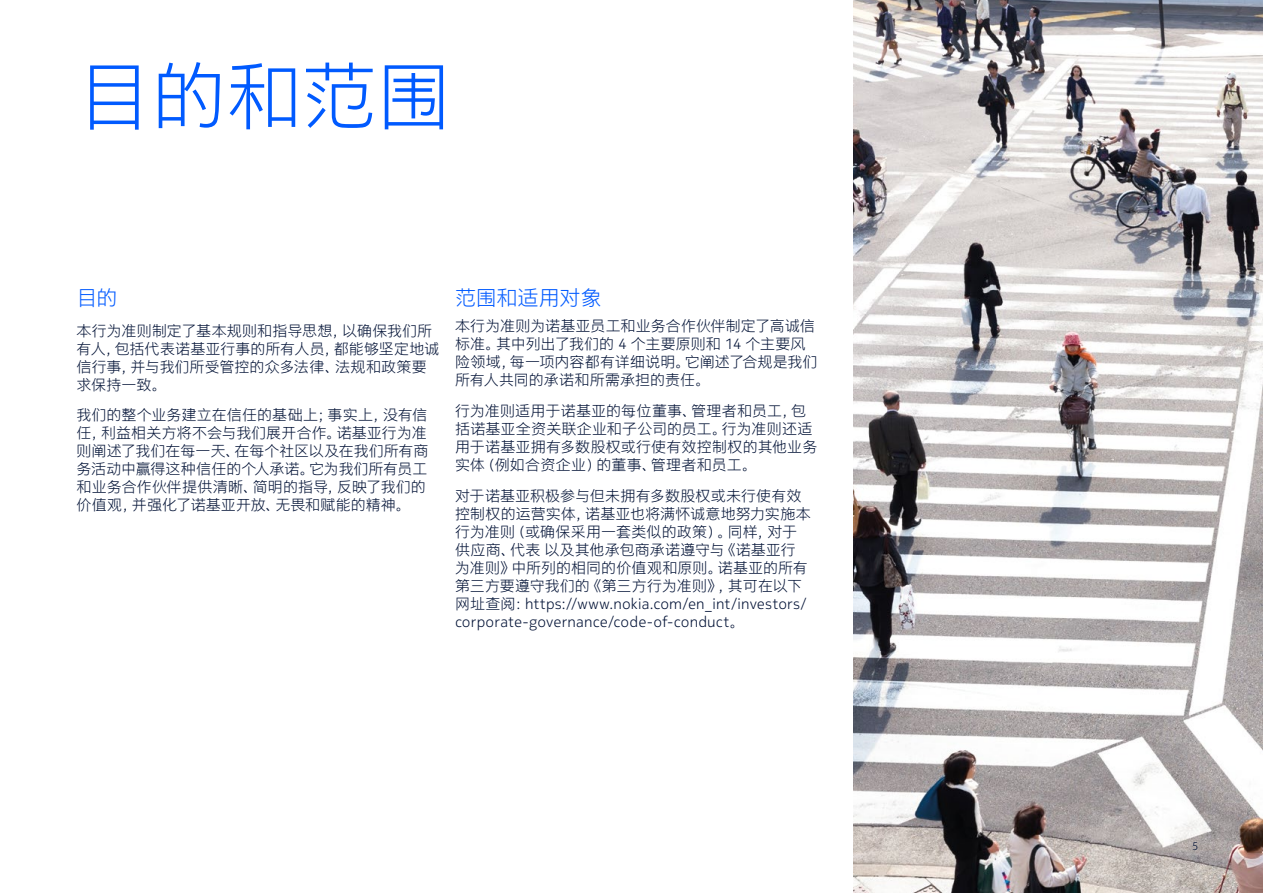
<style>
.page{position:relative;width:1263px;height:893px;background:#fff}
.page>*{position:absolute;margin:0;border:0;box-sizing:border-box;transform-origin:0 0}
.t1{font:300 75px "Nokia Pure Headline Chinese";color:#005aff}
.t2{font:300 21px "Nokia Pure Headline Chinese";letter-spacing:-.01em;color:#005aff}
.t3{font:300 15px/18px "Nokia Pure Headline Chinese";letter-spacing:.005em;color:#001135}
.t4{font:300 11.25px "Nokia Pure Headline Chinese";color:#001135}
</style>
<div class="page">
<img style="left:853px;top:0;width:410px;height:893px">
<h1 class="t1" style="left:77px;top:47px;width:376px">目的和范围</h1>
<h2 class="t2" style="left:77px;top:284px;width:43px">目的</h2>
<p class="t3" style="left:77px;top:321px;width:364px">本行为准则制定了基本规则和指导思想，以确保我们所有人，包括代表诺基亚行事的所有人员，都能够坚定地诚信行事，并与我们所受管控的众多法律、法规和政策要求保持一致。</p>
<p class="t3" style="left:77px;top:406px;width:353px">我们的整个业务建立在信任的基础上；事实上，没有信任，利益相关方将不会与我们展开合作。诺基亚行为准则阐述了我们在每一天、在每个社区以及在我们所有商务活动中赢得这种信任的个人承诺。它为我们所有员工和业务合作伙伴提供清晰、简明的指导，反映了我们的价值观，并强化了诺基亚开放、无畏和赋能的精神。</p>
<h2 class="t2" style="left:455px;top:284px;width:148px">范围和适用对象</h2>
<p class="t3" style="left:455px;top:317px;width:364px">本行为准则为诺基亚员工和业务合作伙伴制定了高诚信标准。其中列出了我们的 4 个主要原则和 14 个主要风险领域，每一项内容都有详细说明。它阐述了合规是我们所有人共同的承诺和所需承担的责任。</p>
<p class="t3" style="left:455px;top:401px;width:364px">行为准则适用于诺基亚的每位董事、管理者和员工，包括诺基亚全资关联企业和子公司的员工。行为准则还适用于诺基亚拥有多数股权或行使有效控制权的其他业务实体（例如合资企业）的董事、管理者和员工。</p>
<p class="t3" style="left:455px;top:486px;width:357px">对于诺基亚积极参与但未拥有多数股权或未行使有效控制权的运营实体，诺基亚也将满怀诚意地努力实施本行为准则（或确保采用一套类似的政策）。同样，对于供应商、代表 以及其他承包商承诺遵守与《诺基亚行为准则》中所列的相同的价值观和原则。诺基亚的所有第三方要遵守我们的《第三方行为准则》，其可在以下网址查阅：https://www.nokia.com/en_int/investors/ corporate-governance/code-of-conduct。</p>
<p class="t4" style="left:1192px;top:839px;width:8px">5</p>
</div>
